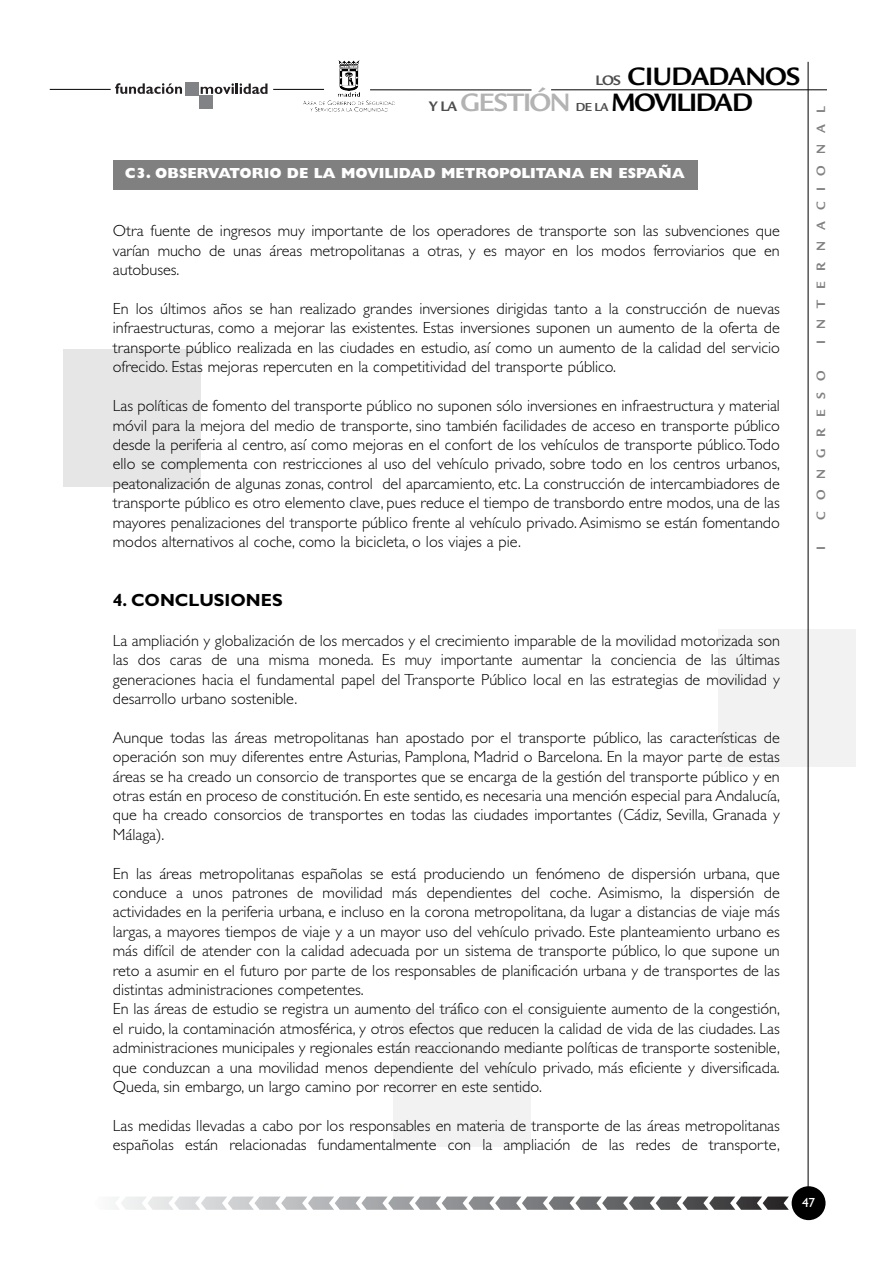
<style>
.page{position:relative;width:893px;height:1263px;background:#fff}
.page>*{position:absolute;margin:0;border:0;box-sizing:border-box;transform-origin:0 0}
.t1{font:700 27.45px/26.1px "Legacy Sans Std";letter-spacing:-.045em;color:#000}
.t2{font:700 17.7px "Gill Sans";color:#000}
.t3{font:300 16.2px/19.4px "Gill Sans";color:#000;text-align:justify}
.t4{font:800 14.7px "Gill Sans Std";color:#fff}
.t5{font:700 13.2px "Legacy Sans Std";letter-spacing:.835em;color:#808080}
.t6{font:13.2px "Gill Sans";color:#fff}
.s1{font-size:15px;color:#4d4d4d}
.s2{color:#b3b3b3}
.s3{font-size:12.6px;color:#4d4d4d}
</style>
<div class="page">
<div style="left:64px;top:349px;width:137px;height:137px;background:#e6e6e6"></div>
<div style="left:393px;top:1009px;width:137px;height:137px;background:#f2f2f2"></div>
<div style="left:718px;top:630px;width:137px;height:137px;background:#f2f2f2"></div>
<hr style="left:273px;top:89px;width:51px;height:1px;background:#000">
<hr style="left:50px;top:89px;width:61px;height:1px;background:#000">
<hr style="left:807px;top:62px;width:1px;height:1126px;background:#000">
<div style="left:791px;top:1186px;width:34px;height:34px;background:#000;border-radius:50%"></div>
<img style="left:338px;top:60px;width:22px;height:6px">
<svg style="left:115px;top:83px;width:67px;height:11px"></svg>
<svg style="left:201px;top:83px;width:66px;height:11px"></svg>
<div style="left:185px;top:82px;width:13px;height:13px;background:#808285"></div>
<div style="left:199px;top:96px;width:13px;height:13px;background:#808285"></div>
<hr style="left:551px;top:90px;width:276px;height:1px;background:#000">
<hr style="left:370px;top:90px;width:161px;height:1px;background:#000">
<svg style="left:113px;top:1197px;width:675px;height:13px"></svg>
<div style="left:113px;top:160px;width:584px;height:30px;background:#808080"></div>
<h1 class="t1" style="left:429px;top:66px;width:372px;text-indent:166px"><span class="s1">LOS</span> CIUDADANOS<br><span class="s1">Y LA</span> <span class="s2">GESTIÓN</span> <span class="s3">DE LA</span> MOVILIDAD</h1>
<p class="t4" style="left:125px;top:168px;width:561px">C3. OBSERVATORIO DE LA MOVILIDAD METROPOLITANA EN ESPAÑA</p>
<p class="t3" style="left:113px;top:223px;width:668px">Otra fuente de ingresos muy importante de los operadores de transporte son las subvenciones que varían mucho de unas áreas metropolitanas a otras, y es mayor en los modos ferroviarios que en autobuses.</p>
<p class="t3" style="left:113px;top:301px;width:668px">En los últimos años se han realizado grandes inversiones dirigidas tanto a la construcción de nuevas infraestructuras, como a mejorar las existentes. Estas inversiones suponen un aumento de la oferta de transporte público realizada en las ciudades en estudio, así como un aumento de la calidad del servicio ofrecido. Estas mejoras repercuten en la competitividad del transporte público.</p>
<p class="t3" style="left:113px;top:398px;width:668px">Las políticas de fomento del transporte público no suponen sólo inversiones en infraestructura y material móvil para la mejora del medio de transporte, sino también facilidades de acceso en transporte público desde la periferia al centro, así como mejoras en el confort de los vehículos de transporte público.Todo ello se complementa con restricciones al uso del vehículo privado, sobre todo en los centros urbanos, peatonalización de algunas zonas, control del aparcamiento, etc. La construcción de intercambiadores de transporte público es otro elemento clave, pues reduce el tiempo de transbordo entre modos, una de las mayores penalizaciones del transporte público frente al vehículo privado. Asimismo se están fomentando modos alternativos al coche, como la bicicleta, o los viajes a pie.</p>
<p class="t5" style="left:816px;top:344px;width:239px;rotate:-90deg">INTERNACIONAL</p>
<p class="t5" style="left:816px;top:520px;width:151px;rotate:-90deg">CONGRESO</p>
<p class="t5" style="left:816px;top:550px;width:5px;rotate:-90deg">I</p>
<p class="t2" style="left:113px;top:594px;width:171px">4. CONCLUSIONES</p>
<p class="t3" style="left:113px;top:632px;width:668px">La ampliación y globalización de los mercados y el crecimiento imparable de la movilidad motorizada son las dos caras de una misma moneda. Es muy importante aumentar la conciencia de las últimas generaciones hacia el fundamental papel del Transporte Público local en las estrategias de movilidad y desarrollo urbano sostenible.</p>
<p class="t3" style="left:113px;top:729px;width:668px">Aunque todas las áreas metropolitanas han apostado por el transporte público, las características de operación son muy diferentes entre Asturias, Pamplona, Madrid o Barcelona. En la mayor parte de estas áreas se ha creado un consorcio de transportes que se encarga de la gestión del transporte público y en otras están en proceso de constitución. En este sentido, es necesaria una mención especial para Andalucía, que ha creado consorcios de transportes en todas las ciudades importantes (Cádiz, Sevilla, Granada y Málaga).</p>
<p class="t3" style="left:113px;top:865px;width:668px;text-align:left">En las áreas metropolitanas españolas se está produciendo un fenómeno de dispersión urbana, que conduce a unos patrones de movilidad más dependientes del coche. Asimismo, la dispersión de actividades en la periferia urbana, e incluso en la corona metropolitana, da lugar a distancias de viaje más largas, a mayores tiempos de viaje y a un mayor uso del vehículo privado. Este planteamiento urbano es más difícil de atender con la calidad adecuada por un sistema de transporte público, lo que supone un reto a asumir en el futuro por parte de los responsables de planificación urbana y de transportes de las distintas administraciones competentes.<br>En las áreas de estudio se registra un aumento del tráfico con el consiguiente aumento de la congestión, el ruido, la contaminación atmosférica, y otros efectos que reducen la calidad de vida de las ciudades. Las administraciones municipales y regionales están reaccionando mediante políticas de transporte sostenible, que conduzcan a una movilidad menos dependiente del vehículo privado, más eficiente y diversificada.<br>Queda, sin embargo, un largo camino por recorrer en este sentido.</p>
<p class="t3" style="left:113px;top:1117px;width:668px">Las medidas llevadas a cabo por los responsables en materia de transporte de las áreas metropolitanas españolas están relacionadas fundamentalmente con la ampliación de las redes de transporte,</p>
<p class="t6" style="left:802px;top:1198px;width:15px">47</p>
</div>
